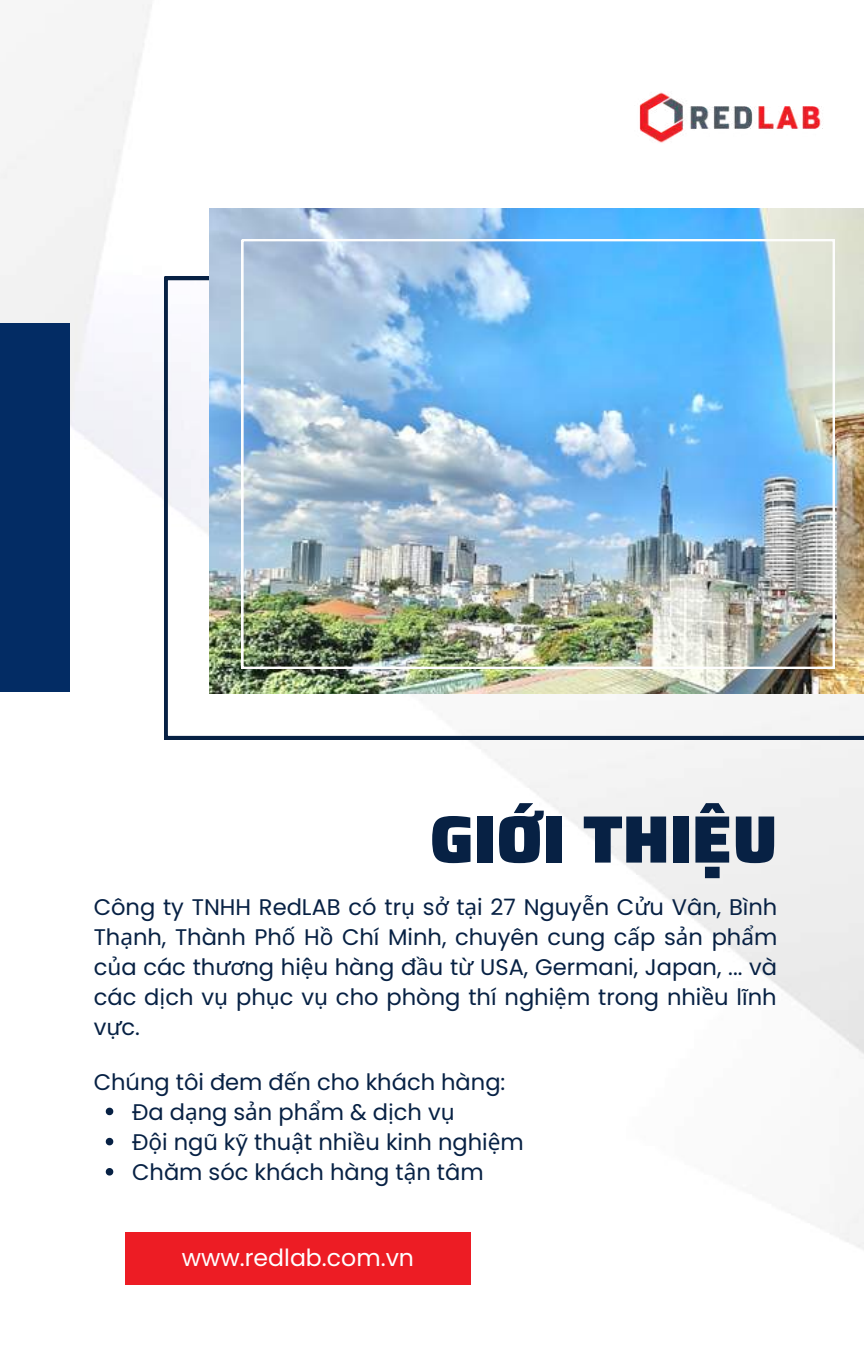
<style>
.page{position:relative;width:864px;height:1350px;background:#fff}
.page>*{position:absolute;margin:0;border:0;box-sizing:border-box;transform-origin:0 0}
.t1{font:900 67.05px "Saira";color:#072144}
.t2{font:23.62px "Poppins";color:#fff}
.t3{font:22.5px/30.2px "Poppins";color:#072144}
.s1{font-family:"Noto Sans"}
</style>
<div class="page">
<img style="left:0;top:4px;width:864px;height:1246px">
<svg style="left:165px;top:277px;width:699px;height:462px"></svg>
<div style="left:0;top:324px;width:69px;height:368px;background:#032c64"></div>
<div style="left:125px;top:1232px;width:346px;height:53px;background:#ed1c24"></div>
<img style="left:210px;top:209px;width:654px;height:484px">
<img style="left:242px;top:240px;width:592px;height:428px">
<img style="left:629px;top:86px;width:206px;height:61px">
<svg style="left:106px;top:1108px;width:7px;height:7px"></svg>
<svg style="left:106px;top:1138px;width:7px;height:7px"></svg>
<svg style="left:106px;top:1168px;width:7px;height:8px"></svg>
<h1 class="t1" style="left:429px;top:786px;width:350px">GIỚI THIỆU</h1>
<p class="t3" style="left:94px;top:892px;width:685px;text-align:justify">Công ty TNHH RedLAB có tr<span class="s1">ụ</span> s<span class="s1">ở</span> t<span class="s1">ạ</span>i 27 Nguy<span class="s1">ễ</span>n C<span class="s1">ử</span>u Vân, Bình Th<span class="s1">ạ</span>nh, Thành Ph<span class="s1">ố</span> H<span class="s1">ồ</span> Chí Minh, chuyên cung c<span class="s1">ấ</span>p s<span class="s1">ả</span>n ph<span class="s1">ẩ</span>m c<span class="s1">ủ</span>a các th<span class="s1">ươ</span>ng hi<span class="s1">ệ</span>u hàng đ<span class="s1">ầ</span>u t<span class="s1">ừ</span> USA, Germani, Japan, ... và các d<span class="s1">ị</span>ch v<span class="s1">ụ</span> ph<span class="s1">ụ</span>c v<span class="s1">ụ</span> cho phòng thí nghi<span class="s1">ệ</span>m trong nhi<span class="s1">ề</span>u lĩnh v<span class="s1">ự</span>c.</p>
<p class="t3" style="left:94px;top:1067px;width:413px">Chúng tôi đem đ<span class="s1">ế</span>n cho khách hàng:</p>
<p class="t3" style="left:132px;top:1097px;width:393px">Đa d<span class="s1">ạ</span>ng s<span class="s1">ả</span>n ph<span class="s1">ẩ</span>m &amp; d<span class="s1">ị</span>ch v<span class="s1">ụ<br></span>Đ<span class="s1">ộ</span>i ngũ kỹ thu<span class="s1">ậ</span>t nhi<span class="s1">ề</span>u kinh nghi<span class="s1">ệ</span>m<br>Chăm sóc khách hàng t<span class="s1">ậ</span>n tâm</p>
<p class="t2" style="left:182px;top:1241px;width:234px">www.redlab.com.vn</p>
</div>
